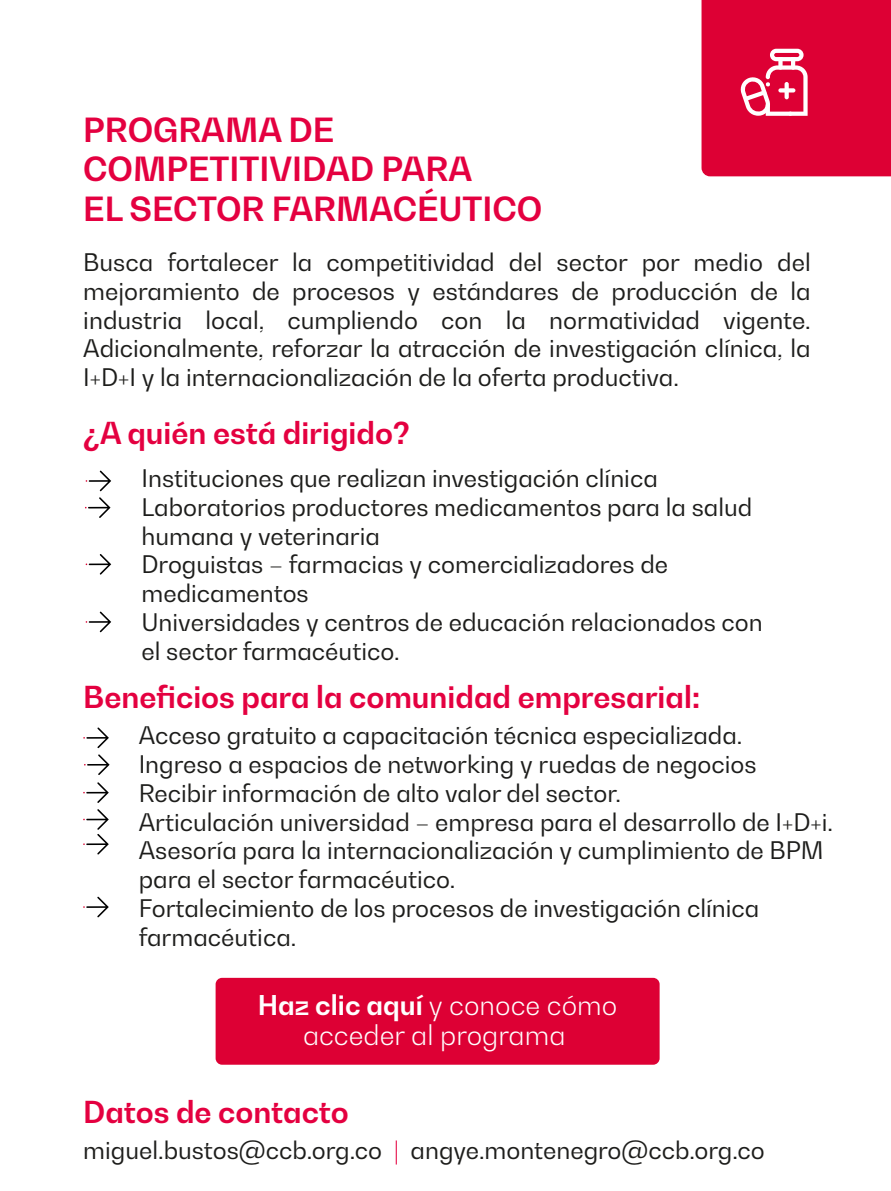
<style>
.page{position:relative;width:891px;height:1191px;background:#fff}
.page>*{position:absolute;margin:0;border:0;box-sizing:border-box;transform-origin:0 0}
.t1{font:700 33px/39.6px "Bw Gradual";color:#e40040}
.t2{font:700 30px "Bw Gradual";color:#e40040}
.t3{font:300 27px/30px "Bw Gradual";color:#fff;text-align:center}
.t4{font:24px/28.8px "Bw Gradual";color:#1d1d1b}
.s1{font-weight:700}
.s2{color:#e40040}
</style>
<div class="page">
<svg style="left:83px;top:727px;width:26px;height:21px"></svg>
<svg style="left:84px;top:754px;width:26px;height:21px"></svg>
<svg style="left:83px;top:809px;width:26px;height:45px"></svg>
<svg style="left:83px;top:896px;width:26px;height:21px"></svg>
<svg style="left:83px;top:782px;width:26px;height:21px"></svg>
<svg style="left:85px;top:470px;width:26px;height:21px"></svg>
<svg style="left:85px;top:497px;width:25px;height:21px"></svg>
<svg style="left:85px;top:554px;width:26px;height:20px"></svg>
<svg style="left:85px;top:611px;width:26px;height:21px"></svg>
<div style="left:215px;top:977px;width:444px;height:87px;background:#dd0034;border-radius:6px"></div>
<div style="left:701px;top:0;width:189px;height:176px;background:#dd0034"></div>
<h1 class="t1" style="left:83px;top:109px;width:460px">PROGRAMA DE<br>COMPETITIVIDAD PARA<br>EL SECTOR FARMACÉUTICO</h1>
<p class="t4" style="left:83px;top:247px;width:728px;text-align:justify">Busca fortalecer la competitividad del sector por medio del mejoramiento de procesos y estándares de producción de la industria local, cumpliendo con la normatividad vigente.<br>Adicionalmente, reforzar la atracción de investigación clínica, la I+D+I y la internacionalización de la oferta productiva.</p>
<p class="t2" style="left:83px;top:413px;width:328px">¿A quién está dirigido?</p>
<p class="t4" style="left:141px;top:463px;width:622px">Instituciones que realizan investigación clínica Laboratorios productores medicamentos para la salud humana y veterinaria<br>Droguistas – farmacias y comercializadores de medicamentos<br>Universidades y centros de educación relacionados con el sector farmacéutico.</p>
<p class="t2" style="left:83px;top:677px;width:618px">Beneficios para la comunidad empresarial:</p>
<p class="t4" style="left:139px;top:720px;width:695px">Acceso gratuito a capacitación técnica especializada.<br>Ingreso a espacios de networking y ruedas de negocios Recibir información de alto valor del sector.<br>Articulación universidad – empresa para el desarrollo de I+D+i.<br>Asesoría para la internacionalización y cumplimiento de BPM para el sector farmacéutico.<br>Fortalecimiento de los procesos de investigación clínica farmacéutica.</p>
<p class="t3" style="left:258px;top:989px;width:361px"><span class="s1">Haz clic aquí</span> y conoce cómo acceder al programa</p>
<p class="t2" style="left:83px;top:1092px;width:267px">Datos de contacto</p>
<p class="t4" style="left:83px;top:1134px;width:682px">miguel.bustos@ccb.org.co <span class="s2">|</span> angye.montenegro@ccb.org.co</p>
</div>
